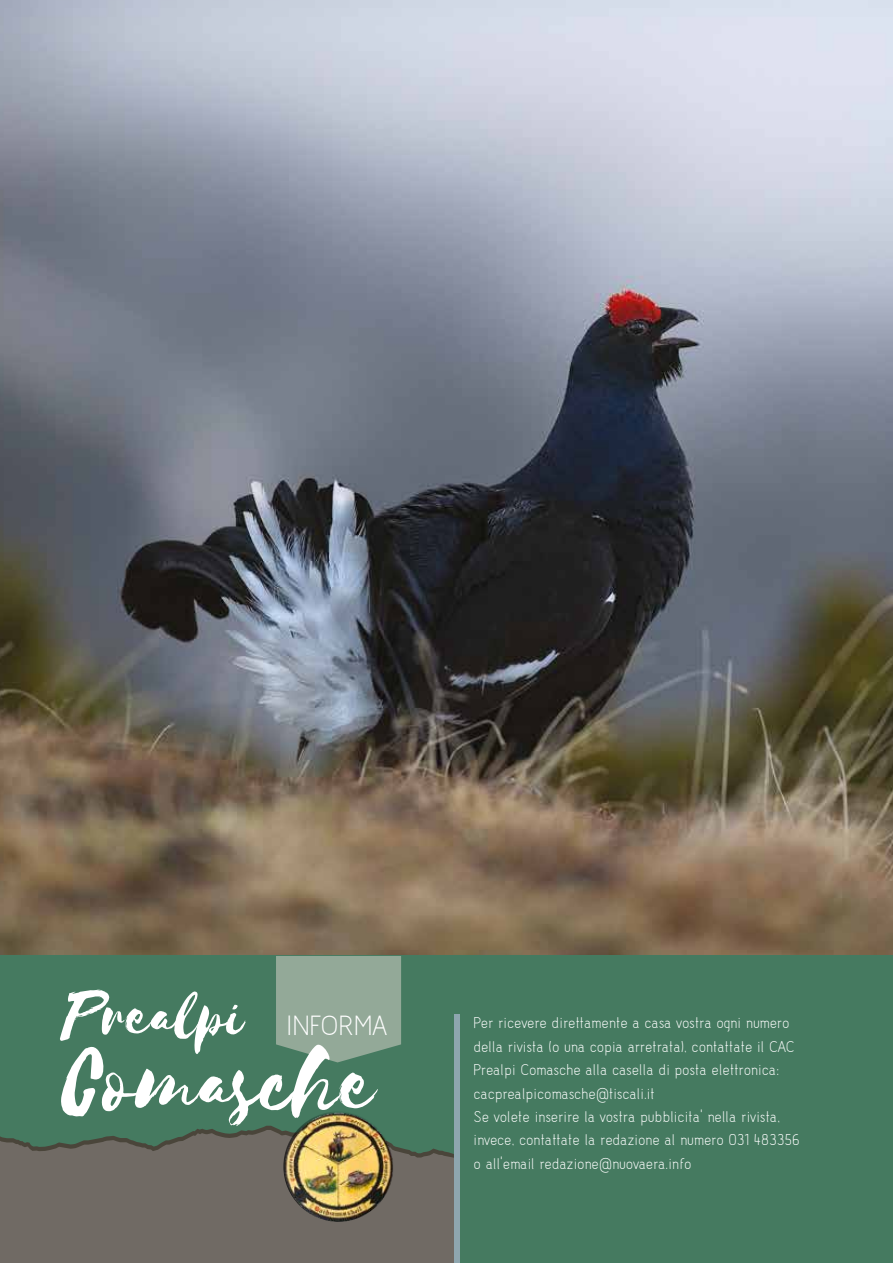
<style>
.page{position:relative;width:893px;height:1263px;background:#fff}
.page>*{position:absolute;margin:0;border:0;box-sizing:border-box;transform-origin:0 0}
.t1{font:101.4px "Selima";color:#fff}
.t2{font:71.55px "Selima";color:#fff}
.t3{font:19.5px/23.4px "Acid";color:#fff}
.s1{font-family:"Acid";font-size:34.65px}
</style>
<div class="page">
<img style="left:0;top:0;width:893px;height:955px">
<div style="left:0;top:955px;width:893px;height:308px;background:#457a60"></div>
<svg style="left:276px;top:956px;width:125px;height:106px"></svg>
<svg style="left:0;top:1130px;width:454px;height:133px;fill:#706a64"></svg>
<div style="left:283px;top:1111px;width:111px;height:111px;background:#000;opacity:.75"></div>
<img style="left:283px;top:1111px;width:111px;height:111px;border-radius:55px">
<div style="left:454px;top:1014px;width:6px;height:249px;background:#8ea6af"></div>
<h2 class="t2" style="left:65px;top:977px;width:324px">Prealpi <span class="s1">INFORMA</span></h2>
<h1 class="t1" style="left:65px;top:1028px;width:312px">Comasche</h1>
<p class="t3" style="left:474px;top:1012px;width:328px">Per ricevere direttamente a casa vostra ogni numero della rivista (o una copia arretrata), contattate il CAC Prealpi Comasche alla casella di posta elettronica: cacprealpicomasche@tiscali.it<br>Se volete inserire la vostra pubblicita' nella rivista, invece, contattate la redazione al numero 031 483356 o all'email redazione@nuovaera.info</p>
</div>
